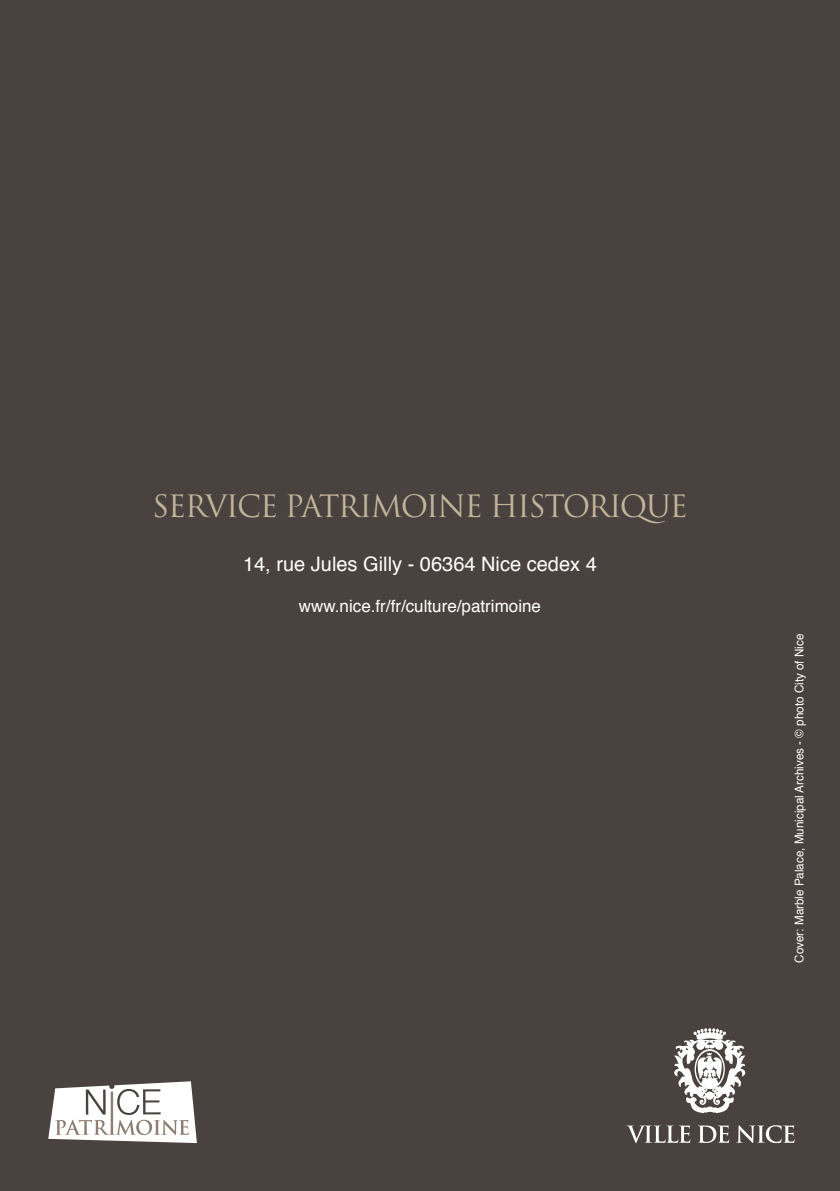
<style>
.page{position:relative;width:840px;height:1191px;background:#fff}
.page>*{position:absolute;margin:0;border:0;box-sizing:border-box;transform-origin:0 0}
.t1{font:30px "Trajan Pro";letter-spacing:-.05em;color:#c2b59b}
.t2{font:20px "Helvetica";color:#fff}
.t3{font:17px "Helvetica";color:#fff}
.t4{font:12px "Helvetica";color:#fff}
</style>
<div class="page">
<div style="left:0;top:0;width:839px;height:1191px;background:#49423e"></div>
<svg style="left:48px;top:1081px;width:149px;height:62px"></svg>
<svg style="left:674px;top:1028px;width:71px;height:85px"></svg>
<svg style="left:626px;top:1125px;width:64px;height:18px"></svg>
<svg style="left:697px;top:1125px;width:31px;height:18px"></svg>
<svg style="left:736px;top:1125px;width:58px;height:18px"></svg>
<h1 class="t1" style="left:152px;top:487px;width:536px">SERVICE PATRIMOINE HISTORIQUE</h1>
<h2 class="t2" style="left:243px;top:548px;width:355px">14, rue Jules Gilly - 06364 Nice cedex 4</h2>
<h3 class="t3" style="left:299px;top:592px;width:243px">www.nice.fr/fr/culture/patrimoine</h3>
<p class="t4" style="left:789px;top:962px;width:330px;rotate:-90deg">Cover: Marble Palace, Municipal Archives - © photo City of Nice</p>
</div>
